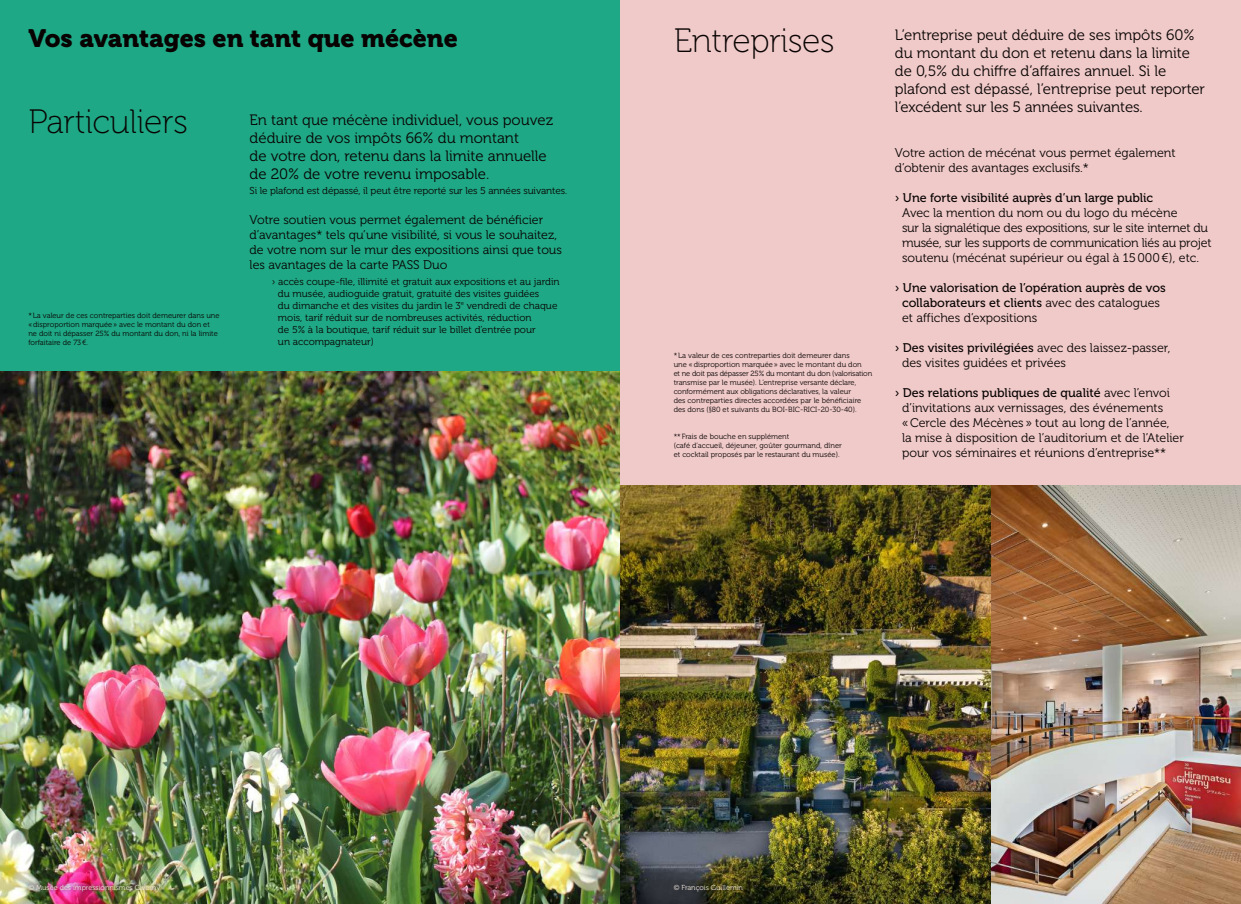
<style>
.page{position:relative;width:1241px;height:904px;background:#fff}
.page>*{position:absolute;margin:0;border:0;box-sizing:border-box;transform-origin:0 0}
.t1{font:33.75px "Museo 100";letter-spacing:-.01em;color:#080302}
.t2{font:25px "Museo 900";color:#080302}
.t3{font:15px/18px "Museo 300";color:#080302}
.t4{font:12.5px/15px "Museo 300";color:#080302}
.t5{font:12.5px/15px "Museo 500";color:#080302;text-align:center}
.t6{font:12.5px/15px "Museo 300";letter-spacing:-.02em;color:#080302}
.t7{font:10px/12px "Museo 300";color:#080302}
.t8{font:7.5px/9px "Museo 300";color:#080302}
.t9{font:7.25px "Museo 300";color:#f6eee2}
.s1{font-family:"Museo 300"}
</style>
<div class="page">
<img style="left:0;top:370px;width:620px;height:534px">
<div style="left:0;top:0;width:620px;height:370px;background:#1fa885"></div>
<div style="left:620px;top:0;width:620px;height:485px;background:#efcac9"></div>
<img style="left:620px;top:485px;width:620px;height:419px">
<img style="left:24px;top:880px;width:140px;height:15px">
<h1 class="t1" style="left:673px;top:22px;width:162px">Entreprises</h1>
<h2 class="t2" style="left:28px;top:24px;width:431px">Vos avantages en tant que mécène</h2>
<h3 class="t3" style="left:894px;top:26px;width:311px">L’entreprise peut déduire de ses impôts 60% du montant du don et retenu dans la limite de 0,5% du chiffre d’affaires annuel. Si le plafond est dépassé, l’entreprise peut reporter l’excédent sur les 5 années suivantes.</h3>
<h3 class="t4" style="left:894px;top:145px;width:282px">Votre action de mécénat vous permet également d’obtenir des avantages exclusifs.*</h3>
<h3 class="t5" style="left:894px;top:190px;width:260px">› Une forte visibilité auprès d’un large public</h3>
<h3 class="t6" style="left:901px;top:205px;width:311px">Avec la mention du nom ou du logo du mécène<br>sur la signalétique des expositions, sur le site internet du musée, sur les supports de communication liés au projet soutenu (mécénat supérieur ou égal à 15000€), etc.</h3>
<h3 class="t5" style="left:894px;top:280px;width:272px">› Une valorisation de l’opération auprès de vos collaborateurs et clients <span class="s1">avec des catalogues</span></h3>
<h3 class="t4" style="left:901px;top:310px;width:137px">et affiches d’expositions</h3>
<h3 class="t5" style="left:894px;top:340px;width:277px">› Des visites privilégiées <span class="s1">avec des laissez-passer,</span></h3>
<h3 class="t4" style="left:901px;top:355px;width:165px">des visites guidées et privées</h3>
<h3 class="t5" style="left:894px;top:385px;width:276px">› Des relations publiques de qualité <span class="s1">avec l’envoi</span></h3>
<h3 class="t4" style="left:901px;top:400px;width:283px">d’invitations aux vernissages, des événements «Cercle des Mécènes» tout au long de l’année,<br>la mise à disposition de l’auditorium et de l’Atelier pour vos séminaires et réunions d’entreprise**</h3>
<h1 class="t1" style="left:28px;top:104px;width:161px">Particuliers</h1>
<h3 class="t3" style="left:249px;top:111px;width:305px">En tant que mécène individuel, vous pouvez déduire de vos impôts 66% du montant<br>de votre don, retenu dans la limite annuelle de 20% de votre revenu imposable.</h3>
<h3 class="t7" style="left:249px;top:185px;width:319px">Si le plafond est dépassé, il peut être reporté sur les 5 années suivantes.</h3>
<h3 class="t4" style="left:249px;top:212px;width:314px">Votre soutien vous permet également de bénéficier d’avantages* tels qu’une visibilité, si vous le souhaitez, de votre nom sur le mur des expositions ainsi que tous les avantages de la carte PASS Duo</h3>
<p class="t7" style="left:278px;top:275px;width:283px;text-indent:-6px">› accès coupe-file, illimité et gratuit aux expositions et au jardin du musée, audioguide gratuit, gratuité des visites guidées<br>du dimanche et des visites du jardin le 3<sup>e</sup> vendredi de chaque mois, tarif réduit sur de nombreuses activités, réduction<br>de 5% à la boutique, tarif réduit sur le billet d’entrée pour<br>un accompagnateur)</p>
<p class="t8" style="left:28px;top:311px;width:193px">*La valeur de ces contreparties doit demeurer dans une «disproportion marquée» avec le montant du don et ne doit ni dépasser 25% du montant du don, ni la limite forfaitaire de 73€.</p>
<p class="t8" style="left:673px;top:351px;width:200px">*La valeur de ces contreparties doit demeurer dans<br>une «disproportion marquée» avec le montant du don<br>et ne doit pas dépasser 25% du montant du don (valorisation transmise par le musée). L’entreprise versante déclare, conformément aux obligations déclaratives, la valeur<br>des contreparties directes accordées par le bénéficiaire des dons (§80 et suivants du BOI-BIC-RICI-20-30-40).</p>
<p class="t8" style="left:673px;top:432px;width:170px">** Frais de bouche en supplément<br>(café d’accueil, déjeuner, goûter gourmand, dîner et cocktail proposés par le restaurant du musée).</p>
<p class="t9" style="left:28px;top:883px;width:134px">© Musée des impressionnismes Giverny</p>
<p class="t9" style="left:673px;top:883px;width:71px">© François Guillemin</p>
</div>
